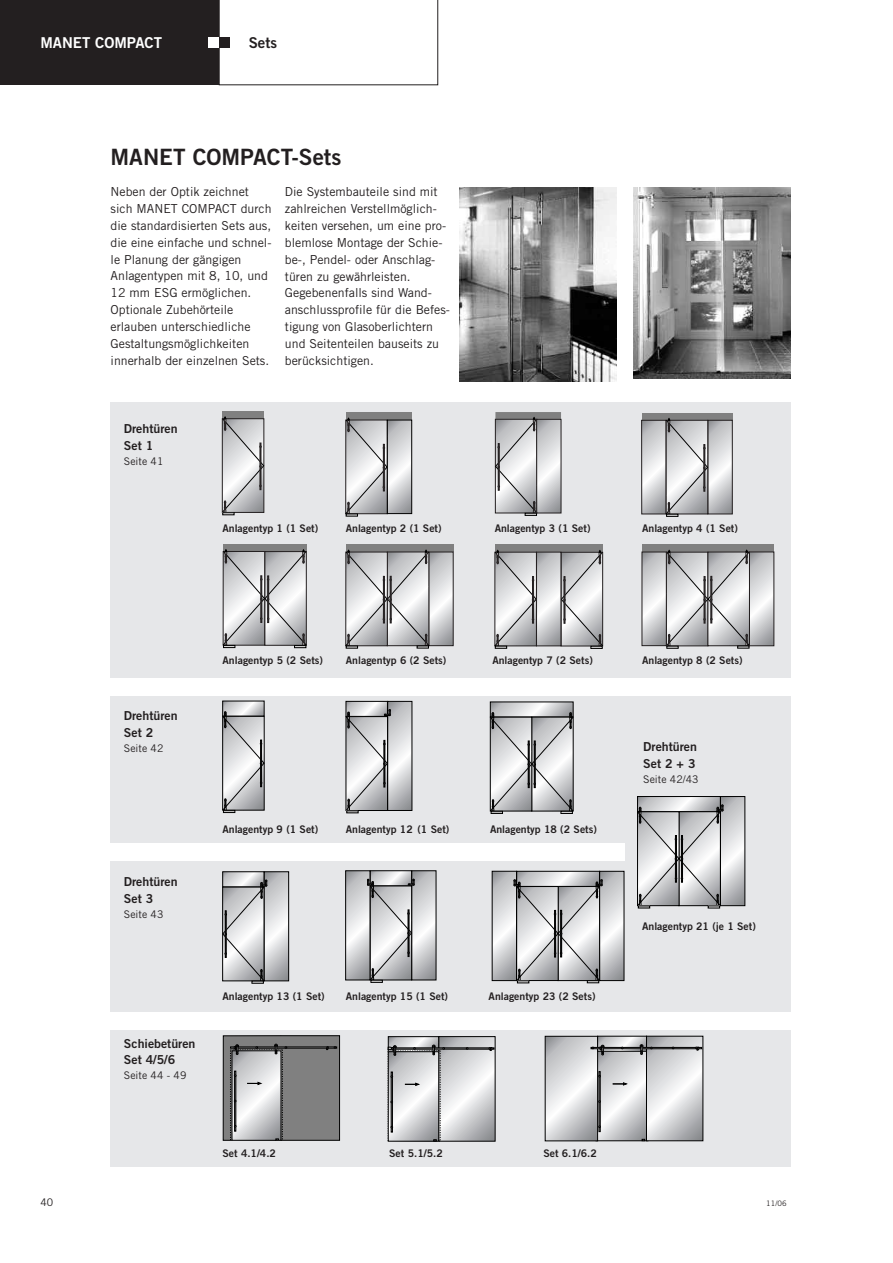
<style>
.page{position:relative;width:893px;height:1263px;background:#fff}
.page>*{position:absolute;margin:0;border:0;box-sizing:border-box;transform-origin:0 0}
.t1{font:22.5px "Trade Gothic Bold Two";color:#231f20}
.t2{font:15px "Trade Gothic Bold Two";color:#fff}
.t3{font:15px "Trade Gothic Bold Two";color:#231f20}
.t4{font:12.3px/17px "Trade Gothic";color:#231f20}
.t5{font:12.3px/17px "Trade Gothic Bold Two";color:#231f20}
.t6{font:10.5px "Trade Gothic Bold Two";color:#231f20}
.t7{font:10.5px "Trade Gothic";color:#231f20}
.t8{font:7.5px "Trade Gothic";color:#231f20}
</style>
<div class="page">
<div style="left:0;top:0;width:219px;height:85px;background:#231f20"></div>
<div style="left:111px;top:402px;width:680px;height:764px;background:#e6e7e9"></div>
<svg style="left:221px;top:411px;width:44px;height:105px"></svg>
<img style="left:459px;top:187px;width:158px;height:195px">
<img style="left:634px;top:187px;width:157px;height:192px">
<svg style="left:345px;top:412px;width:68px;height:105px"></svg>
<svg style="left:494px;top:412px;width:68px;height:104px"></svg>
<svg style="left:641px;top:413px;width:92px;height:104px"></svg>
<svg style="left:494px;top:544px;width:110px;height:105px"></svg>
<svg style="left:222px;top:544px;width:85px;height:105px"></svg>
<svg style="left:641px;top:544px;width:134px;height:105px"></svg>
<svg style="left:533px;top:1029px;width:175px;height:113px"></svg>
<svg style="left:387px;top:1036px;width:109px;height:106px"></svg>
<svg style="left:222px;top:1035px;width:119px;height:106px"></svg>
<svg style="left:212px;top:695px;width:59px;height:119px"></svg>
<svg style="left:334px;top:695px;width:92px;height:119px"></svg>
<svg style="left:476px;top:695px;width:283px;height:289px"></svg>
<svg style="left:345px;top:870px;width:92px;height:113px"></svg>
<svg style="left:222px;top:871px;width:68px;height:113px"></svg>
<div style="left:106px;top:678px;width:688px;height:17px;background:#fff"></div>
<div style="left:111px;top:844px;width:514px;height:17px;background:#fff"></div>
<div style="left:110px;top:1012px;width:688px;height:17px;background:#fff"></div>
<svg style="left:345px;top:544px;width:109px;height:105px"></svg>
<svg style="left:219px;top:0;width:219px;height:85px"></svg>
<div style="left:208px;top:37px;width:11px;height:11px;background:#fff"></div>
<div style="left:219px;top:37px;width:11px;height:11px;background:#231f20"></div>
<p class="t2" style="left:40px;top:37px;width:123px">MANET COMPACT</p>
<p class="t3" style="left:249px;top:37px;width:30px">Sets</p>
<h1 class="t1" style="left:111px;top:149px;width:232px">MANET COMPACT-Sets</h1>
<p class="t4" style="left:111px;top:184px;width:163px">Neben der Optik zeichnet sich MANET COMPACT durch die standardisierten Sets aus, die eine einfache und schnel&shy;le Planung der gängigen<br>Anlagentypen mit 8, 10, und<br>12 mm ESG ermöglichen.<br>Optionale Zubehörteile erlauben unterschiedliche<br>Gestaltungsmöglichkeiten innerhalb der einzelnen Sets.</p>
<p class="t4" style="left:285px;top:184px;width:167px">Die Systembauteile sind mit zahlreichen Verstellmöglich&shy;keiten versehen, um eine pro&shy;blemlose Montage der Schie&shy;be-, Pendel- oder Anschlag&shy;türen zu gewährleisten.<br>Gegebenenfalls sind Wand&shy;anschlussprofile für die Befes&shy;tigung von Glasoberlichtern und Seitenteilen bauseits zu berücksichtigen.</p>
<p class="t5" style="left:124px;top:421px;width:55px">Drehtüren<br>Set 1</p>
<p class="t7" style="left:124px;top:457px;width:41px">Seite 41</p>
<p class="t6" style="left:222px;top:525px;width:97px">Anlagentyp 1 (1 Set)</p>
<p class="t6" style="left:346px;top:525px;width:97px">Anlagentyp 2 (1 Set)</p>
<p class="t6" style="left:495px;top:525px;width:97px">Anlagentyp 3 (1 Set)</p>
<p class="t6" style="left:642px;top:525px;width:97px">Anlagentyp 4 (1 Set)</p>
<p class="t5" style="left:124px;top:708px;width:55px">Drehtüren<br>Set 2</p>
<p class="t7" style="left:124px;top:745px;width:41px">Seite 42</p>
<p class="t5" style="left:124px;top:874px;width:55px">Drehtüren<br>Set 3</p>
<p class="t7" style="left:124px;top:910px;width:41px">Seite 43</p>
<p class="t5" style="left:124px;top:1036px;width:73px">Schiebetüren<br>Set 4/5/6</p>
<p class="t7" style="left:124px;top:1072px;width:64px">Seite 44 - 49</p>
<p class="t6" style="left:223px;top:656px;width:102px">Anlagentyp 5 (2 Sets)</p>
<p class="t6" style="left:346px;top:656px;width:102px">Anlagentyp 6 (2 Sets)</p>
<p class="t6" style="left:492px;top:656px;width:102px">Anlagentyp 7 (2 Sets)</p>
<p class="t6" style="left:642px;top:656px;width:102px">Anlagentyp 8 (2 Sets)</p>
<p class="t6" style="left:222px;top:825px;width:97px">Anlagentyp 9 (1 Set)</p>
<p class="t6" style="left:346px;top:825px;width:105px">Anlagentyp 12 (1 Set)</p>
<p class="t6" style="left:490px;top:825px;width:108px">Anlagentyp 18 (2 Sets)</p>
<p class="t6" style="left:222px;top:993px;width:104px">Anlagentyp 13 (1 Set)</p>
<p class="t6" style="left:346px;top:993px;width:104px">Anlagentyp 15 (1 Set)</p>
<p class="t6" style="left:489px;top:993px;width:108px">Anlagentyp 23 (2 Sets)</p>
<p class="t5" style="left:643px;top:740px;width:55px">Drehtüren<br>Set2+3</p>
<p class="t7" style="left:643px;top:776px;width:57px">Seite 42/43</p>
<p class="t6" style="left:642px;top:922px;width:115px">Anlagentyp 21 (je 1 Set)</p>
<p class="t6" style="left:222px;top:1149px;width:55px">Set 4.1/4.2</p>
<p class="t6" style="left:389px;top:1149px;width:55px">Set 5.1/5.2</p>
<p class="t6" style="left:543px;top:1149px;width:55px">Set 6.1/6.2</p>
<p class="t7" style="left:40px;top:1198px;width:14px">40</p>
<p class="t8" style="left:766px;top:1200px;width:22px">11/06</p>
</div>
